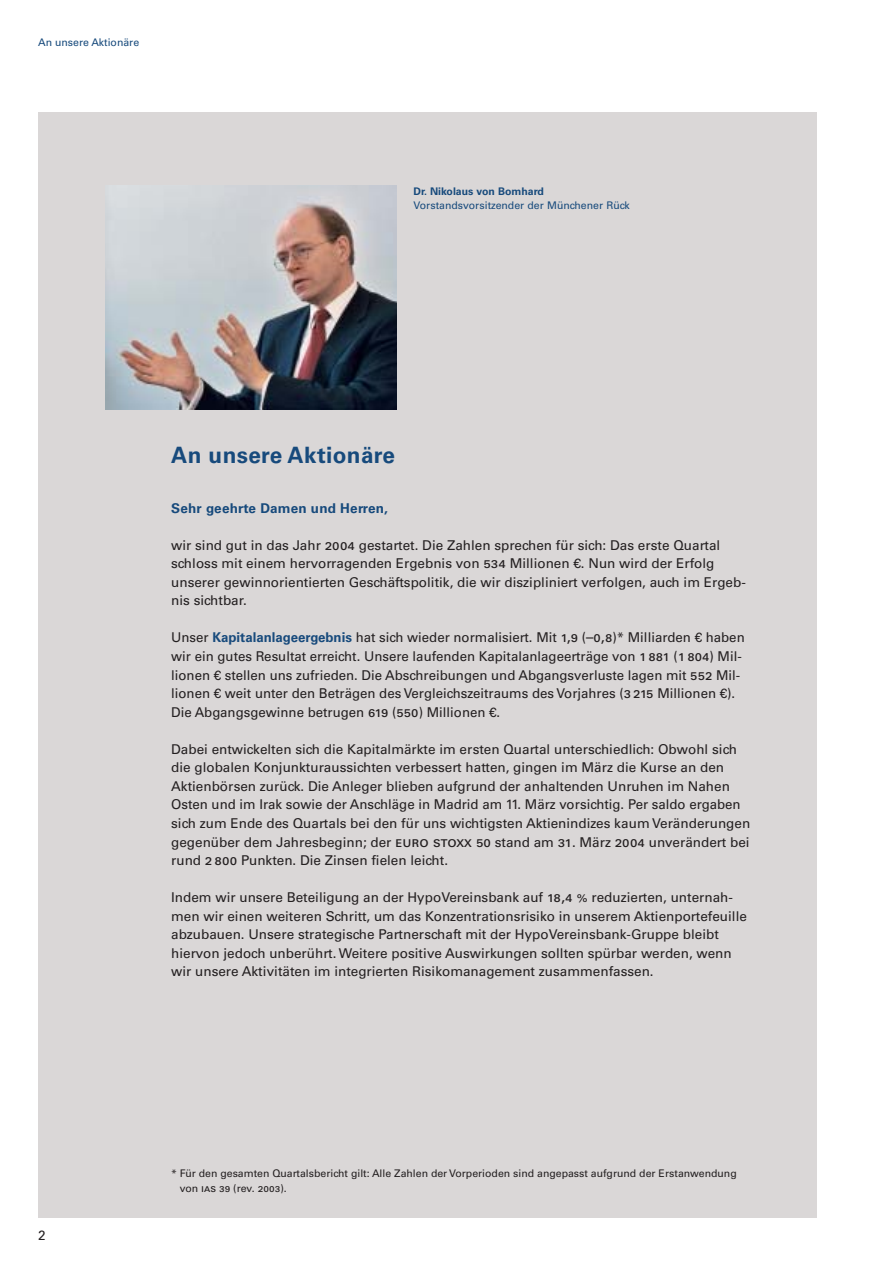
<style>
.page{position:relative;width:893px;height:1262px;background:#fff}
.page>*{position:absolute;margin:0;border:0;box-sizing:border-box;transform-origin:0 0}
.t1{font:700 22.5px "Univers";letter-spacing:.015em;color:#174a7c}
.t2{font:13.5px/18.6px "Univers";color:#231f20}
.t3{font:700 13.5px "Univers";letter-spacing:.015em;color:#174a7c}
.t4{font:10.5px/14.2px "Univers";color:#231f20}
.t5{font:10.5px "Univers";color:#174a7c}
.t6{font:700 10.5px "Univers";color:#174a7c}
.s1{font-family:"Univers LT Roman CF";font-size:15px}
.s2{font-weight:700;color:#174a7c}
.s3{font-family:"Univers LT Roman CF";font-size:11.25px}
</style>
<div class="page">
<div style="left:38px;top:112px;width:778px;height:1105px;background:#dad7d7"></div>
<img style="left:105px;top:186px;width:291px;height:223px">
<p class="t5" style="left:38px;top:38px;width:102px">An unsere Aktionäre</p>
<p class="t6" style="left:413px;top:187px;width:132px">Dr. Nikolaus von Bomhard</p>
<p class="t5" style="left:413px;top:201px;width:218px">Vorstandsvorsitzender der Münchener Rück</p>
<p class="t2" style="left:38px;top:1227px;width:9px">2</p>
<h1 class="t1" style="left:171px;top:446px;width:225px">An unsere Aktionäre</h1>
<p class="t3" style="left:171px;top:503px;width:218px">Sehr geehrte Damen und Herren,</p>
<p class="t2" style="left:171px;top:537px;width:576px">wir sind gut in das Jahr <span class="s1">2004</span> gestartet. Die Zahlen sprechen für sich: Das erste Quartal schloss mit einem hervorragenden Ergebnis von <span class="s1">534</span> Millionen €. Nun wird der Erfolg unserer gewinnorientierten Geschäftspolitik, die wir diszipliniert verfolgen, auch im Ergeb&shy;nis sichtbar.</p>
<p class="t2" style="left:171px;top:629px;width:575px">Unser <span class="s2">Kapitalanlageergebnis</span> hat sich wieder normalisiert. Mit <span class="s1">1,9</span> (<span class="s1">–0,8</span>)* Milliarden € haben wir ein gutes Resultat erreicht. Unsere laufenden Kapitalanlageerträge von <span class="s1">1 881</span> (<span class="s1">1 804</span>) Mil&shy;lionen € stellen uns zufrieden. Die Abschreibungen und Abgangsverluste lagen mit <span class="s1">552</span> Mil&shy;lionen € weit unter den Beträgen des Vergleichszeitraums des Vorjahres (<span class="s1">3 215</span> Millionen €).<br>Die Abgangsgewinne betrugen <span class="s1">619</span> (<span class="s1">550</span>) Millionen €.</p>
<p class="t2" style="left:171px;top:741px;width:580px">Dabei entwickelten sich die Kapitalmärkte im ersten Quartal unterschiedlich: Obwohl sich die globalen Konjunkturaussichten verbessert hatten, gingen im März die Kurse an den Aktienbörsen zurück. Die Anleger blieben aufgrund der anhaltenden Unruhen im Nahen Osten und im Irak sowie der Anschläge in Madrid am 11. März vorsichtig. Per saldo ergaben sich zum Ende des Quartals bei den für uns wichtigsten Aktienindizes kaum Veränderungen gegenüber dem Jahresbeginn; der <span class="s1">euro stoxx 50</span> stand am <span class="s1">31</span>. März <span class="s1">2004</span> unverändert bei rund <span class="s1">2800</span> Punkten. Die Zinsen fielen leicht.</p>
<p class="t2" style="left:171px;top:889px;width:577px">Indem wir unsere Beteiligung an der HypoVereinsbank auf <span class="s1">18,4 %</span> reduzierten, unternah&shy;men wir einen weiteren Schritt, um das Konzentrationsrisiko in unserem Aktienportefeuille abzubauen. Unsere strategische Partnerschaft mit der HypoVereinsbank-Gruppe bleibt hiervon jedoch unberührt. Weitere positive Auswirkungen sollten spürbar werden, wenn wir unsere Aktivitäten im integrierten Risikomanagement zusammenfassen.</p>
<p class="t4" style="left:180px;top:1167px;width:558px;text-indent:-9px">* Für den gesamten Quartalsbericht gilt: Alle Zahlen der Vorperioden sind angepasst aufgrund der Erstanwendung von <span class="s3">ias 39</span> (rev. <span class="s3">2003</span>).</p>
</div>
